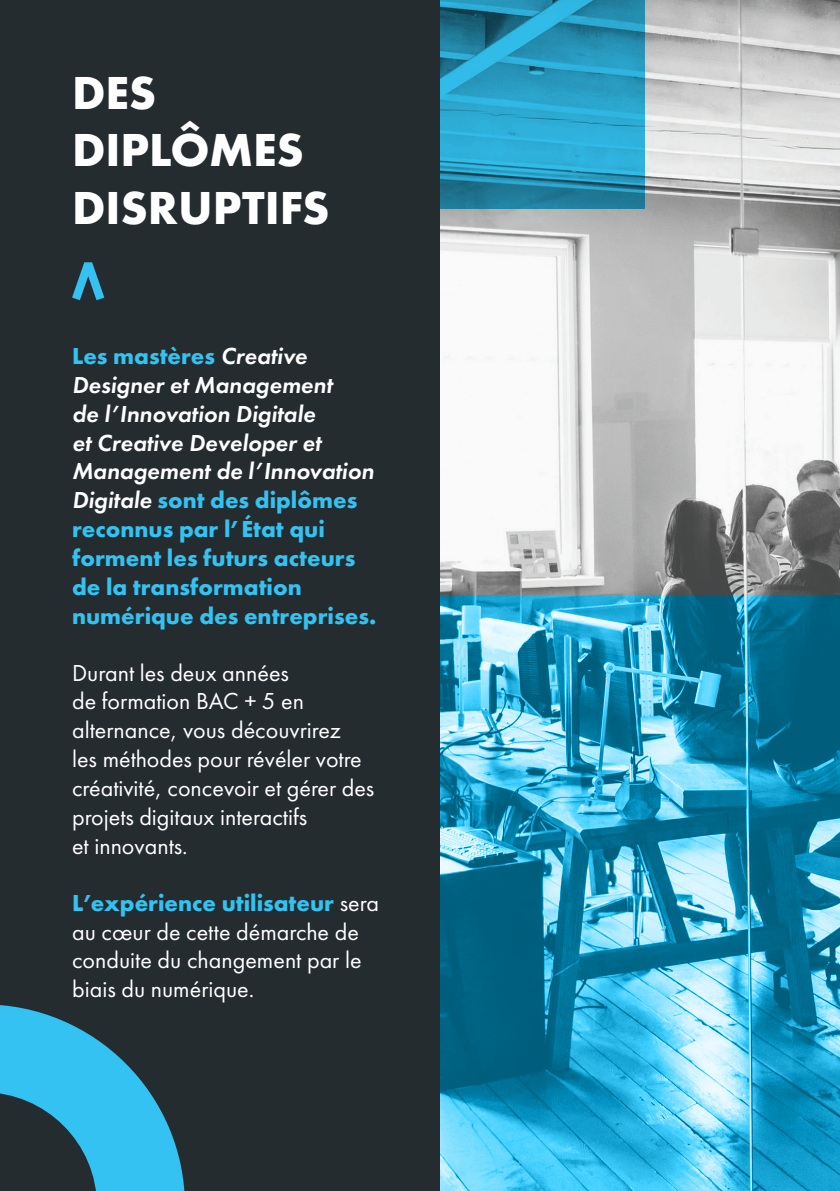
<style>
.page{position:relative;width:840px;height:1191px;background:#fff}
.page>*{position:absolute;margin:0;border:0;box-sizing:border-box;transform-origin:0 0}
.t1{font:700 48px/57.6px "Futura PT";color:#fff}
.t2{font:24px/28.8px "Futura PT";color:#fff}
.t3{font:700 24px/28.8px "Futura PT";color:#33c2f1}
.s1{font-weight:600;font-style:italic;color:#fff}
.s2{font-weight:700;color:#33c2f1}
</style>
<div class="page">
<img style="left:439px;top:0;width:400px;height:595px">
<svg style="left:439px;top:595px;width:400px;height:596px;background:#329cc0"></svg>
<svg style="left:439px;top:0;width:204px;height:208px;background:#2798bd"></svg>
<div style="left:0;top:0;width:439px;height:1191px;background:#252c30"></div>
<svg style="left:72px;top:262px;width:32px;height:38px"></svg>
<svg style="left:0;top:1005px;width:185px;height:186px"></svg>
<h1 class="t1" style="left:72px;top:63px;width:259px">DES<br>DIPLÔMES<br>DISRUPTIFS</h1>
<p class="t3" style="left:72px;top:341px;width:305px">Les mastères <span class="s1">Creative<br>Designer et Management<br>de l’Innovation Digitale<br>et Creative Developer et<br>Management de l’Innovation<br>Digitale</span> sont des diplômes reconnus par l’État qui forment les futurs acteurs de la transformation numérique des entreprises.</p>
<p class="t2" style="left:72px;top:658px;width:304px">Durant les deux années<br>de formation BAC + 5 en alternance, vous découvrirez<br>les méthodes pour révéler votre créativité, concevoir et gérer des projets digitaux interactifs<br>et innovants.</p>
<p class="t2" style="left:72px;top:888px;width:308px"><span class="s2">L’expérience utilisateur</span> sera au cœur de cette démarche de conduite du changement par le biais du numérique.</p>
</div>
